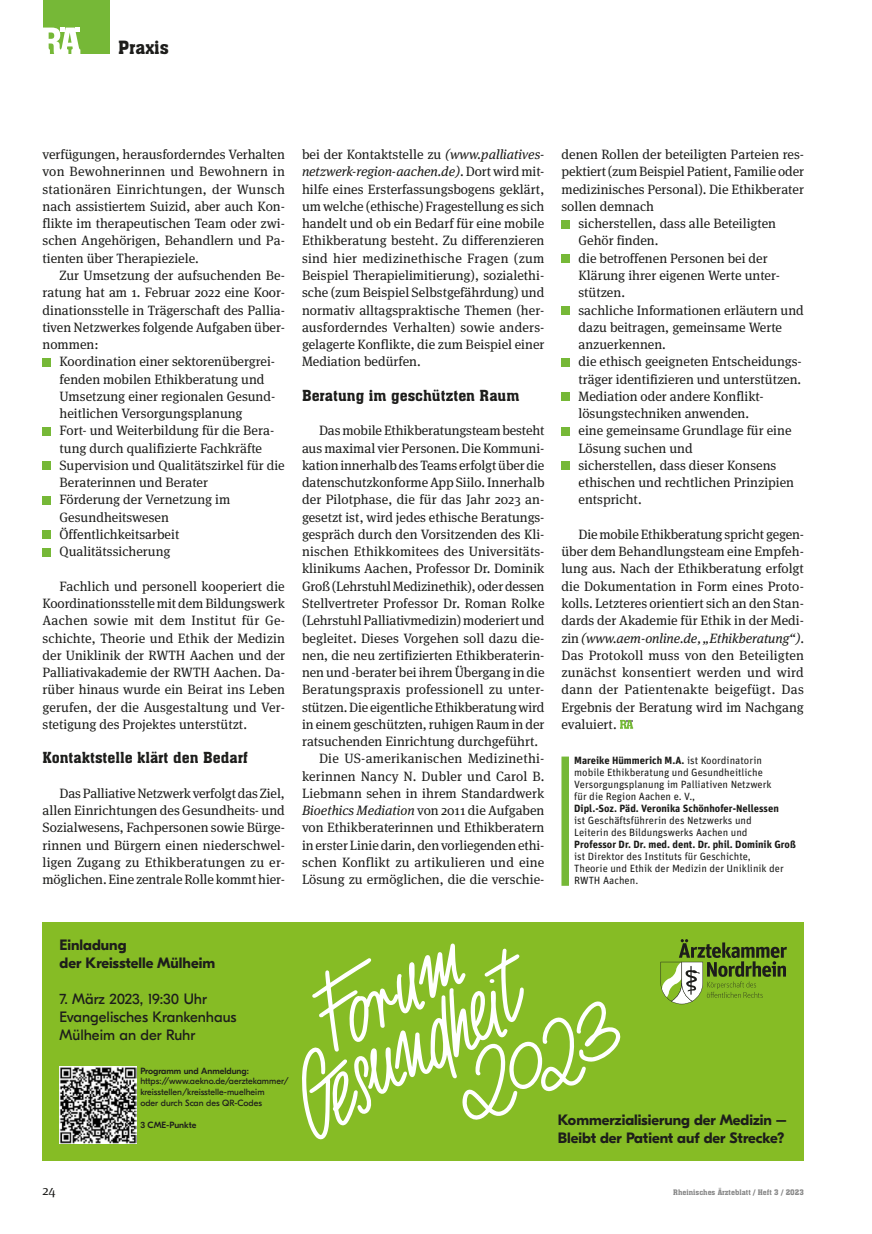
<style>
.page{position:relative;width:872px;height:1234px;background:#fff}
.page>*{position:absolute;margin:0;border:0;box-sizing:border-box;transform-origin:0 0}
.t1{font:18px "Aachen BT";color:#1d1d1b}
.t2{font:700 15px/18px "GT Eesti Display";color:#1d1d1b}
.t3{font:15px/18px "GT Eesti Display";color:#1d1d1b}
.t4{font:15px "Aachen BT";color:#1d1d1b}
.t5{font:13.5px/17.2px "Meta Serif Pro";color:#1d1d1b;text-align:justify}
.t6{font:italic 13.5px "Meta Serif Pro";color:#1d1d1b}
.t7{font:13.5px "Meta Serif Pro";letter-spacing:.02em;color:#1d1d1b}
.t8{font:10.5px/12px "Unit Pro";color:#1d1d1b}
.t9{font:700 10.5px "Unit Pro";color:#1d1d1b}
.t10{font:9px/10.8px "GT Eesti Display";color:#1d1d1b}
.t11{font:500 9px "GT Eesti Display";color:#1d1d1b}
.t12{font:7.5px "Aachen BT";color:#878787}
.s1{font-style:italic}
.s2{font-style:normal}
.s3{font-weight:700}
</style>
<div class="page">
<div style="left:43px;top:0;width:66px;height:54px;background:#76b837"></div>
<svg style="left:43px;top:28px;width:37px;height:26px"></svg>
<div style="left:43px;top:358px;width:8px;height:8px;background:#76b837"></div>
<div style="left:43px;top:427px;width:8px;height:8px;background:#76b837"></div>
<div style="left:43px;top:461px;width:8px;height:9px;background:#76b837"></div>
<div style="left:43px;top:496px;width:8px;height:8px;background:#76b837"></div>
<div style="left:43px;top:530px;width:8px;height:9px;background:#76b837"></div>
<div style="left:43px;top:548px;width:8px;height:8px;background:#76b837"></div>
<div style="left:561px;top:220px;width:8px;height:8px;background:#76b837"></div>
<div style="left:561px;top:254px;width:8px;height:9px;background:#76b837"></div>
<div style="left:561px;top:306px;width:8px;height:8px;background:#76b837"></div>
<div style="left:561px;top:358px;width:8px;height:8px;background:#76b837"></div>
<div style="left:561px;top:392px;width:8px;height:9px;background:#76b837"></div>
<div style="left:561px;top:427px;width:8px;height:8px;background:#76b837"></div>
<div style="left:561px;top:461px;width:8px;height:9px;background:#76b837"></div>
<svg style="left:620px;top:719px;width:13px;height:9px"></svg>
<div style="left:561px;top:756px;width:8px;height:129px;background:#76b837"></div>
<div style="left:43px;top:921px;width:761px;height:239px;background:#86bc25"></div>
<svg style="left:660px;top:939px;width:127px;height:65px"></svg>
<svg style="left:302px;top:943px;width:318px;height:195px"></svg>
<img style="left:60px;top:1066px;width:76px;height:77px">
<h1 class="t1" style="left:118px;top:36px;width:52px">Praxis</h1>
<p class="t5" style="left:43px;top:145px;width:244px">verfügungen, herausforderndes Verhalten von Bewohnerinnen und Bewohnern in stationären Einrichtungen, der Wunsch nach assistiertem Suizid, aber auch Kon&shy;flikte im therapeutischen Team oder zwi&shy;schen Angehörigen, Behandlern und Pa&shy;tienten über Therapieziele.</p>
<p class="t5" style="left:43px;top:266px;width:244px;text-indent:17px">Zur Umsetzung der aufsuchenden Be&shy;ratung hat am 1. Februar 2022 eine Koor&shy;dinationsstelle in Trägerschaft des Pallia&shy;tiven Netzwerkes folgende Aufgaben über&shy;nommen:</p>
<p class="t5" style="left:60px;top:352px;width:227px;text-align:left">Koordination einer sektorenübergrei&shy;fenden mobilen Ethikberatung und<br>Umsetzung einer regionalen Gesund&shy;heitlichen Versorgungsplanung<br>Fort- und Weiterbildung für die Bera&shy;tung durch qualifizierte Fachkräfte<br>Supervision und Qualitätszirkel für die<br>Beraterinnen und Berater<br>Förderung der Vernetzung im<br>Gesundheitswesen<br>Öffentlichkeitsarbeit<br>Qualitätssicherung</p>
<p class="t5" style="left:43px;top:576px;width:244px;text-indent:17px">Fachlich und personell kooperiert die Koordinationsstelle mit dem Bildungswerk Aachen sowie mit dem Institut für Ge&shy;schichte, Theorie und Ethik der Medizin der Uniklinik der RWTH Aachen und der Palliativakademie der RWTH Aachen. Da&shy;rüber hinaus wurde ein Beirat ins Leben gerufen, der die Ausgestaltung und Ver&shy;stetigung des Projektes unterstützt.</p>
<p class="t4" style="left:43px;top:748px;width:207px">Kontaktstelle klärt den Bedarf</p>
<p class="t5" style="left:43px;top:783px;width:244px;text-indent:17px">Das Palliative Netzwerk verfolgt das Ziel, allen Einrichtungen des Gesundheits- und Sozialwesens, Fachpersonen sowie Bürge&shy;rinnen und Bürgern einen niederschwel&shy;ligen Zugang zu Ethikberatungen zu er&shy;möglichen. Eine zentrale Rolle kommt hier-</p>
<p class="t5" style="left:302px;top:145px;width:244px">bei der Kontaktstelle zu <span class="s1">(www.palliatives&shy;netzwerk-region-aachen.de)</span>. Dort wird mit&shy;hilfe eines Ersterfassungsbogens geklärt, um welche (ethische) Fragestellung es sich handelt und ob ein Bedarf für eine mobile Ethikberatung besteht. Zu differenzieren sind hier medizinethische Fragen (zum Beispiel Therapielimitierung), sozialethi&shy;sche (zum Beispiel Selbstgefährdung) und normativ alltagspraktische Themen (her&shy;ausforderndes Verhalten) sowie anders&shy;gelagerte Konflikte, die zum Beispiel einer Mediation bedürfen.</p>
<p class="t4" style="left:302px;top:386px;width:219px">Beratung im geschützten Raum</p>
<p class="t5" style="left:319px;top:421px;width:227px">Das mobile Ethikberatungsteam besteht</p>
<p class="t5" style="left:302px;top:438px;width:244px">aus maximal vier Personen. Die Kommuni-</p>
<p class="t5" style="left:302px;top:456px;width:244px">kation innerhalb des Teams erfolgt über die</p>
<p class="t5" style="left:302px;top:473px;width:244px">datenschutzkonforme App Siilo. Innerhalb</p>
<p class="t5" style="left:302px;top:490px;width:244px">der Pilotphase, die für das Jahr 2023 an-</p>
<p class="t5" style="left:302px;top:507px;width:244px">gesetzt ist, wird jedes ethische Beratungs-</p>
<p class="t5" style="left:302px;top:525px;width:244px">gespräch durch den Vorsitzenden des Kli-</p>
<p class="t5" style="left:302px;top:542px;width:244px">nischen Ethikkomitees des Universitäts-</p>
<p class="t5" style="left:302px;top:559px;width:244px">klinikums Aachen, Professor Dr. Dominik</p>
<p class="t5" style="left:302px;top:576px;width:244px">Groß (Lehrstuhl Medizinethik), oder dessen</p>
<p class="t5" style="left:302px;top:594px;width:244px">Stellvertreter Professor Dr. Roman Rolke</p>
<p class="t5" style="left:302px;top:611px;width:244px">(Lehrstuhl Palliativmedizin) moderiert und</p>
<p class="t5" style="left:302px;top:628px;width:244px">begleitet. Dieses Vorgehen soll dazu die-</p>
<p class="t5" style="left:302px;top:645px;width:244px">nen, die neu zertifizierten Ethikberaterin-</p>
<p class="t5" style="left:302px;top:663px;width:244px">nen und -berater bei ihrem Übergang in die</p>
<p class="t5" style="left:302px;top:680px;width:244px">Beratungspraxis professionell zu unter-</p>
<p class="t5" style="left:302px;top:697px;width:244px">stützen. Die eigentliche Ethikberatung wird</p>
<p class="t5" style="left:302px;top:714px;width:244px">in einem geschützten, ruhigen Raum in der</p>
<p class="t5" style="left:302px;top:732px;width:238px">ratsuchenden Einrichtung durchgeführt.</p>
<p class="t7" style="left:319px;top:748px;width:225px">Die US-amerikanischen Medizinethi-</p>
<p class="t5" style="left:302px;top:766px;width:244px">kerinnen Nancy N. Dubler und Carol B.</p>
<p class="t5" style="left:302px;top:783px;width:244px">Liebmann sehen in ihrem Standardwerk</p>
<p class="t6" style="left:302px;top:800px;width:244px">Bioethics Mediation <span class="s2">von 2011 die Aufgaben</span></p>
<p class="t5" style="left:302px;top:818px;width:244px">von Ethikberaterinnen und Ethikberatern</p>
<p class="t5" style="left:302px;top:835px;width:244px">in erster Linie darin, den vorliegenden ethi-</p>
<p class="t5" style="left:302px;top:852px;width:244px">schen Konflikt zu artikulieren und eine</p>
<p class="t5" style="left:302px;top:870px;width:244px">Lösung zu ermöglichen, die die verschie-</p>
<p class="t5" style="left:561px;top:145px;width:244px">denen Rollen der beteiligten Parteien res-</p>
<p class="t5" style="left:561px;top:162px;width:244px">pektiert (zum Beispiel Patient, Familie oder</p>
<p class="t5" style="left:561px;top:180px;width:244px">medizinisches Personal). Die Ethikberater</p>
<p class="t5" style="left:561px;top:197px;width:94px">sollen demnach</p>
<p class="t5" style="left:578px;top:214px;width:199px">sicherstellen, dass alle Beteiligten</p>
<p class="t5" style="left:578px;top:231px;width:82px">Gehör finden.</p>
<p class="t5" style="left:578px;top:249px;width:191px">die betroffenen Personen bei der</p>
<p class="t5" style="left:578px;top:266px;width:201px">Klärung ihrer eigenen Werte unter-</p>
<p class="t5" style="left:578px;top:283px;width:48px">stützen.</p>
<p class="t5" style="left:578px;top:300px;width:227px">sachliche Informationen erläutern und</p>
<p class="t5" style="left:578px;top:318px;width:205px">dazu beitragen, gemeinsame Werte</p>
<p class="t5" style="left:578px;top:335px;width:89px">anzuerkennen.</p>
<p class="t5" style="left:578px;top:352px;width:225px">die ethisch geeigneten Entscheidungs-</p>
<p class="t5" style="left:578px;top:369px;width:224px">träger identifizieren und unterstützen.</p>
<p class="t5" style="left:578px;top:387px;width:185px">Mediation oder andere Konflikt-</p>
<p class="t5" style="left:578px;top:404px;width:172px">lösungstechniken anwenden.</p>
<p class="t5" style="left:578px;top:421px;width:214px">eine gemeinsame Grundlage für eine</p>
<p class="t5" style="left:578px;top:438px;width:116px">Lösung suchen und</p>
<p class="t5" style="left:578px;top:456px;width:199px">sicherstellen, dass dieser Konsens</p>
<p class="t5" style="left:578px;top:473px;width:217px">ethischen und rechtlichen Prinzipien</p>
<p class="t5" style="left:578px;top:490px;width:65px">entspricht.</p>
<p class="t5" style="left:561px;top:525px;width:244px;text-indent:17px">Die mobile Ethikberatung spricht gegen&shy;über dem Behandlungsteam eine Empfeh&shy;lung aus. Nach der Ethikberatung erfolgt die Dokumentation in Form eines Proto&shy;kolls. Letzteres orientiert sich an den Stan&shy;dards der Akademie für Ethik in der Medi&shy;zin <span class="s1">(www.aem-online.de, „Ethikberatung“)</span>.<br>Das Protokoll muss von den Beteiligten zunächst konsentiert werden und wird dann der Patientenakte beigefügt. Das Ergebnis der Beratung wird im Nachgang evaluiert.</p>
<p class="t8" style="left:574px;top:753px;width:199px"><span class="s3">Mareike Hümmerich M.A.</span> ist Koordinatorin mobile Ethikberatung und Gesundheitliche Versorgungsplanung im Palliativen Netzwerk für die Region Aachen e. V.,</p>
<p class="t9" style="left:574px;top:800px;width:206px">Dipl.-Soz. Päd. Veronika Schönhofer-Nellessen</p>
<p class="t8" style="left:574px;top:813px;width:179px">ist Geschäftsführerin des Netzwerks und<br>Leiterin des Bildungswerks Aachen und</p>
<p class="t9" style="left:574px;top:836px;width:223px">Professor Dr. Dr. med. dent. Dr. phil. Dominik Groß</p>
<p class="t8" style="left:574px;top:849px;width:211px">ist Direktor des Instituts für Geschichte,<br>Theorie und Ethik der Medizin der Uniklinik der<br>RWTH Aachen.</p>
<p class="t2" style="left:60px;top:936px;width:157px">Einladung<br>der Kreisstelle Mülheim</p>
<p class="t3" style="left:60px;top:990px;width:179px">7. März 2023, 19:30 Uhr<br>Evangelisches Krankenhaus<br>Mülheim an der Ruhr</p>
<p class="t11" style="left:140px;top:1065px;width:110px">Programm und Anmeldung:</p>
<p class="t10" style="left:140px;top:1075px;width:150px">https://www.aekno.de/aerztekammer/ kreisstellen/kreisstelle-muelheim<br>oder durch Scan des QR-Codes</p>
<p class="t11" style="left:140px;top:1119px;width:57px">3 CME-Punkte</p>
<p class="t2" style="left:558px;top:1111px;width:231px">Kommerzialisierung der Medizin –<br>Bleibt der Patient auf der Strecke?</p>
<p class="t5" style="left:43px;top:1180px;width:15px">24</p>
<p class="t12" style="left:673px;top:1187px;width:132px">Rheinisches Ärzteblatt / Heft 3 / 2023</p>
</div>
